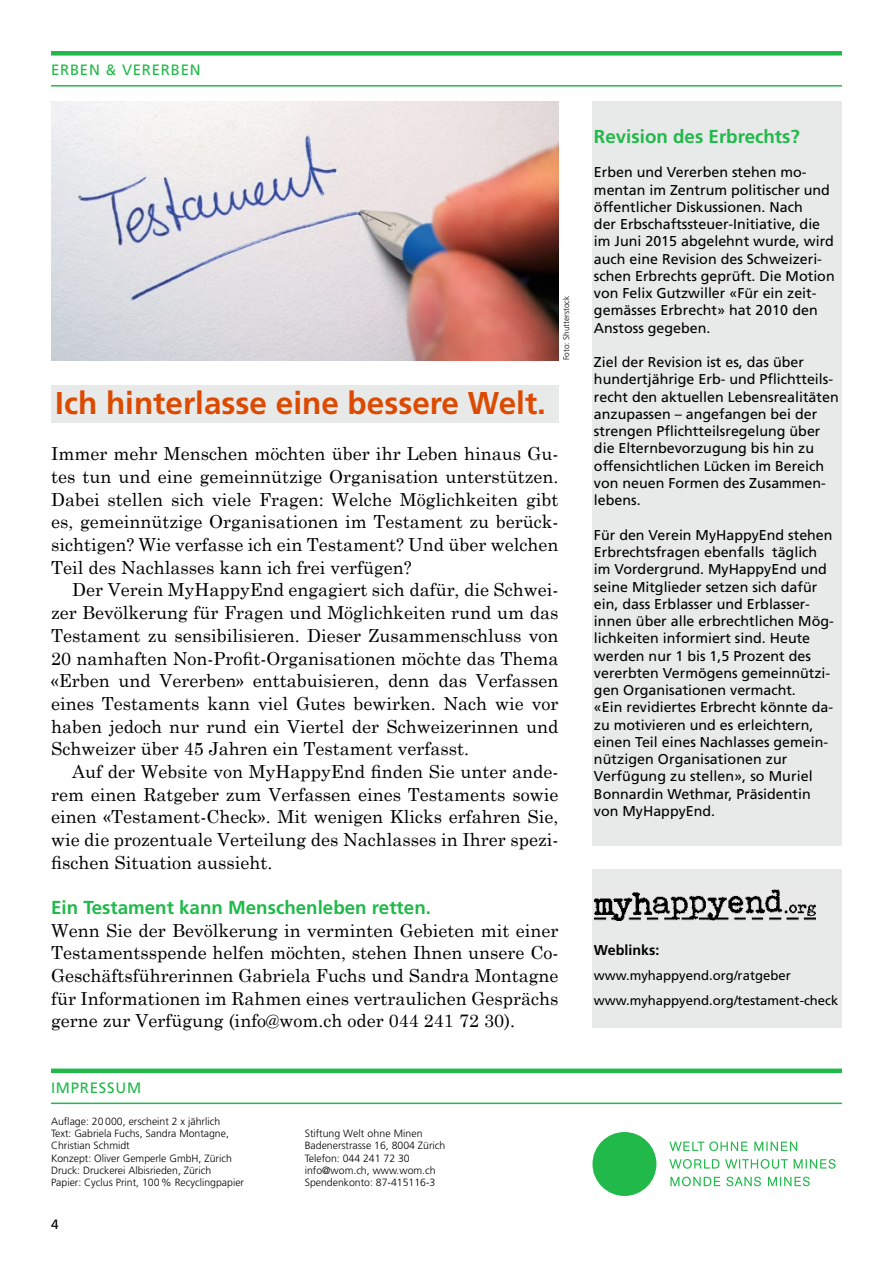
<style>
.page{position:relative;width:893px;height:1263px;background:#fff}
.page>*{position:absolute;margin:0;border:0;box-sizing:border-box;transform-origin:0 0}
.t1{font:700 31.5px "Frutiger";color:#dc4a00}
.t2{font:700 18.75px "Frutiger";color:#21b94a}
.t3{font:18px/22.6px "Century Schoolbook";color:#000;text-align:justify}
.t4{font:15px "Frutiger";letter-spacing:.05em;color:#21b94a}
.t5{font:14.25px/17.2px "Frutiger";color:#000}
.t6{font:700 14.25px "Frutiger";color:#000}
.t7{font:13.5px "Frutiger";color:#000}
.t8{font:13.2px/25px "Frutiger";color:#000}
.t9{font:300 10.5px/12.5px "Frutiger";color:#000}
.t10{font:300 8.25px "Frutiger";color:#000}
</style>
<div class="page">
<div style="left:51px;top:386px;width:507px;height:37px;background:#e8e9e9"></div>
<div style="left:51px;top:51px;width:791px;height:5px;background:#21b94a"></div>
<hr style="left:51px;top:85px;width:791px;height:2px;background:#21b94a">
<div style="left:592px;top:1132px;width:64px;height:64px;background:#21b94a;border-radius:50%"></div>
<svg style="left:670px;top:1177px;width:140px;height:9px"></svg>
<svg style="left:669px;top:1159px;width:166px;height:10px"></svg>
<svg style="left:669px;top:1141px;width:128px;height:10px"></svg>
<div style="left:51px;top:1068px;width:791px;height:5px;background:#21b94a"></div>
<hr style="left:51px;top:1102px;width:791px;height:2px;background:#21b94a">
<img style="left:51px;top:102px;width:507px;height:258px">
<div style="left:592px;top:102px;width:250px;height:744px;background:#e8e9e9"></div>
<div style="left:592px;top:869px;width:250px;height:158px;background:#e8e9e9"></div>
<img style="left:594px;top:889px;width:222px;height:32px">
<p class="t4" style="left:51px;top:61px;width:10px">ERBE</p>
<p class="t4" style="left:89px;top:61px;width:54px">N &amp; VERERBE</p>
<p class="t4" style="left:190px;top:61px;width:12px">N</p>
<h1 class="t1" style="left:55px;top:385px;width:492px">Ich hinterlasse eine bessere Welt.</h1>
<p class="t10" style="left:562px;top:360px;width:66px;rotate:-90deg">Foto: Shutterstock</p>
<p class="t3" style="left:51px;top:442px;width:509px">Immer mehr Menschen möchten über ihr Leben hinaus Gu&shy;tes tun und eine gemeinnützige Organisation unterstützen.<br>Dabei stellen sich viele Fragen: Welche Möglichkeiten gibt es, gemeinnützige Organisationen im Testament zu berück&shy;sichtigen? Wie verfasse ich ein Testament? Und über welchen Teil des Nachlasses kann ich frei verfügen?</p>
<p class="t3" style="left:51px;top:578px;width:509px;text-indent:21px">Der Verein MyHappyEnd engagiert sich dafür, die Schwei&shy;zer Bevölkerung für Fragen und Möglichkeiten rund um das Testament zu sensibilisieren. Dieser Zusammenschluss von 20 namhaften Non-Profit-Organisationen möchte das Thema «Erben und Vererben» enttabuisieren, denn das Verfassen eines Testaments kann viel Gutes bewirken. Nach wie vor haben jedoch nur rund ein Viertel der Schweizerinnen und Schweizer über 45 Jahren ein Testament verfasst.</p>
<p class="t3" style="left:51px;top:760px;width:509px;text-indent:21px">Auf der Website von MyHappyEnd finden Sie unter ande&shy;rem einen Ratgeber zum Verfassen eines Testaments sowie einen «Testament-Check». Mit wenigen Klicks erfahren Sie, wie die prozentuale Verteilung des Nachlasses in Ihrer spezi&shy;fischen Situation aussieht.</p>
<p class="t2" style="left:51px;top:896px;width:381px">Ein Testament kann Menschenleben retten.</p>
<p class="t3" style="left:51px;top:918px;width:509px">Wenn Sie der Bevölkerung in verminten Gebieten mit einer Testamentsspende helfen möchten, stehen Ihnen unsere Co-Geschäftsführerinnen Gabriela Fuchs und Sandra Montagne für Informationen im Rahmen eines vertraulichen Gesprächs gerne zur Verfügung (info@wom.ch oder 044 241 72 30).</p>
<p class="t4" style="left:51px;top:1079px;width:92px">I MPRESSUM</p>
<p class="t9" style="left:51px;top:1115px;width:195px">Auflage: 20 000, erscheint 2 x jährlich<br>Text: Gabriela Fuchs, Sandra Montagne, Christian Schmidt<br>Konzept: Oliver Gemperle GmbH, Zürich Druck: Druckerei Albisrieden, Zürich Papier: Cyclus Print, 100 % Recyclingpapier</p>
<p class="t7" style="left:51px;top:1216px;width:9px">4</p>
<p class="t9" style="left:305px;top:1127px;width:142px">Stiftung Welt ohne Minen<br>Badenerstrasse 16, 8004 Zürich<br>Telefon: 044 241 72 30 info@wom.ch, www.wom.ch<br>Spendenkonto: 87-415116-3</p>
<p class="t2" style="left:594px;top:125px;width:207px">Revision des Erbrechts?</p>
<p class="t5" style="left:594px;top:164px;width:242px">Erben und Vererben stehen mo&shy;mentan im Zentrum politischer und öffentlicher Diskussionen. Nach<br>der E rbschaftssteuer-I nitiative, die im Juni 2015 abgelehnt wurde, wird auch eine Revision des Schweizeri&shy;schen E rbrechts geprüft. Die Motion von Felix Gutzwiller «Für ein zeit&shy;gemässes E rbrecht» hat 2010 den<br>Anstoss gegeben.</p>
<p class="t5" style="left:594px;top:353px;width:246px">Ziel der Revision ist es, das über hundertjährige Erb- und Pflichtteils&shy;recht den aktuellen Lebensrealitäten anzupassen – angefangen bei der strengen Pflichtteilsregelung über die E lternbevorzugung bis hin zu offensichtlichen Lücken im Bereich von neuen Formen des Zusammen&shy;lebens.</p>
<p class="t5" style="left:594px;top:526px;width:241px">Für den Verein MyHappyEnd stehen E rbrechtsfragen ebenfalls täglich im Vordergrund. MyHappyEnd und seine Mitglieder setzen sich dafür ein, dass Erblasser und Erblasser&shy;innen über alle erbrechtlichen Mög&shy;lichkeiten informiert sind. Heute werden nur 1 bis 1,5 Prozent des vererbten Vermögens gemeinnützi&shy;gen Organisationen vermacht.<br>«E in revidiertes E rbrecht könnte da&shy;zu motivieren und es erleichtern, einen Teil eines Nachlasses gemein&shy;nützigen Organisationen zur Verfügung zu stellen», so Muriel Bonnardin Wethmar, Präsidentin von MyHappyEnd.</p>
<p class="t6" style="left:594px;top:941px;width:67px">Weblinks:</p>
<p class="t8" style="left:594px;top:962px;width:246px">www.myhappyend.org/ratgeber www.myhappyend.org/testament-check</p>
</div>
